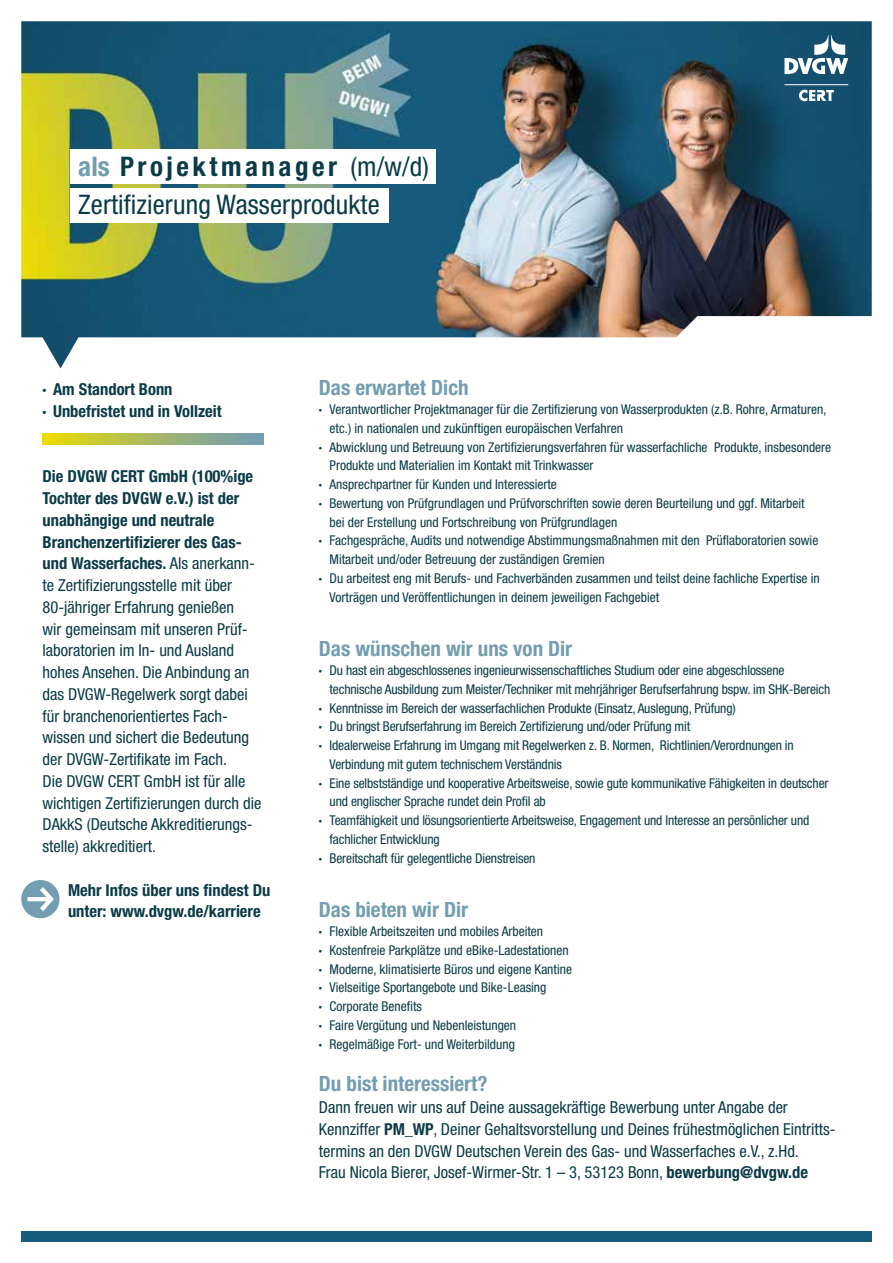
<style>
.page{position:relative;width:893px;height:1263px;background:#fff}
.page>*{position:absolute;margin:0;border:0;box-sizing:border-box;transform-origin:0 0}
.t1{font:condensed 27px/38.5px "Helvetica Neue LT Pro";letter-spacing:.005em;color:#0b3b47}
.t2{font:700 condensed 21px "Helvetica Neue LT Pro";color:#739db1}
.t3{font:condensed 16.5px/21.8px "Helvetica Neue LT Pro";color:#0b3b47}
.t4{font:700 condensed 16.5px/21.8px "Helvetica Neue LT Pro";color:#0b3b47}
.t5{font:condensed 13.5px/18.8px "Helvetica Neue LT Pro";color:#0b3b47}
.s1{font-weight:700;color:#739db1}
.s2{font-weight:700}
</style>
<div class="page">
<div style="left:21px;top:1231px;width:851px;height:11px;background:#165c7d"></div>
<img style="left:21px;top:21px;width:851px;height:347px">
<svg style="left:799px;top:90px;width:35px;height:11px"></svg>
<hr style="left:784px;top:84px;width:64px;height:1px;background:#fff">
<svg style="left:784px;top:35px;width:64px;height:39px"></svg>
<svg style="left:43px;top:434px;width:221px;height:10px;background:#aab961"></svg>
<svg style="left:21px;top:880px;width:39px;height:38px"></svg>
<div style="left:70px;top:189px;width:319px;height:34px;background:#fff"></div>
<div style="left:70px;top:149px;width:365px;height:34px;background:#fff"></div>
<h1 class="t1" style="left:78px;top:147px;width:352px"><span class="s1">als</span> <span class="s2">Projektmanager</span> (m/w/d)<br>Zertifizierung Wasserprodukte</h1>
<p class="t4" style="left:43px;top:379px;width:181px">∙ Am Standort Bonn<br>∙ Unbefristet und in Vollzeit</p>
<h2 class="t2" style="left:319px;top:375px;width:151px">Das erwartet Dich</h2>
<p class="t5" style="left:319px;top:400px;width:509px"><span class="s2">∙</span> Verantwortlicher Projektmanager für die Zertifizierung von Wasserprodukten (z.B. Rohre, Armaturen,</p>
<p class="t5" style="left:330px;top:418px;width:295px">etc.) in nationalen und zukünftigen europäischen Verfahren</p>
<p class="t5" style="left:319px;top:437px;width:514px"><span class="s2">∙</span> Abwicklung und Betreuung von Zertifizierungsverfahren für wasserfachliche Produkte, insbesondere</p>
<p class="t5" style="left:330px;top:456px;width:265px">Produkte und Materialien im Kontakt mit Trinkwasser</p>
<p class="t5" style="left:319px;top:475px;width:239px"><span class="s2">∙</span> Ansprechpartner für Kunden und Interessierte</p>
<p class="t5" style="left:319px;top:493px;width:487px"><span class="s2">∙</span> Bewertung von Prüfgrundlagen und Prüfvorschriften sowie deren Beurteilung und ggf. Mitarbeit</p>
<p class="t5" style="left:330px;top:512px;width:289px">bei der Erstellung und Fortschreibung von Prüfgrundlagen</p>
<p class="t5" style="left:319px;top:531px;width:501px"><span class="s2">∙</span> Fachgespräche, Audits und notwendige Abstimmungsmaßnahmen mit den Prüflaboratorien sowie</p>
<p class="t5" style="left:330px;top:550px;width:277px">Mitarbeit und/oder Betreuung der zuständigen Gremien</p>
<p class="t5" style="left:319px;top:568px;width:502px"><span class="s2">∙</span> Du arbeitest eng mit Berufs- und Fachverbänden zusammen und teilst deine fachliche Expertise in</p>
<p class="t5" style="left:330px;top:587px;width:331px">Vorträgen und Veröffentlichungen in deinem jeweiligen Fachgebiet</p>
<h2 class="t2" style="left:319px;top:636px;width:255px">Das wünschen wir uns von Dir</h2>
<p class="t5" style="left:319px;top:661px;width:467px"><span class="s2">∙</span> Du hast ein abgeschlossenes ingenieurwissenschaftliches Studium oder eine abgeschlossene</p>
<p class="t5" style="left:330px;top:679px;width:502px">technische Ausbildung zum Meister/Techniker mit mehrjähriger Berufserfahrung bspw. im SHK-Bereich</p>
<p class="t5" style="left:319px;top:698px;width:418px"><span class="s2">∙</span> Kenntnisse im Bereich der wasserfachlichen Produkte (Einsatz, Auslegung, Prüfung)</p>
<p class="t5" style="left:319px;top:717px;width:373px"><span class="s2">∙</span> Du bringst Berufserfahrung im Bereich Zertifizierung und/oder Prüfung mit</p>
<p class="t5" style="left:319px;top:736px;width:476px"><span class="s2">∙</span> Idealerweise Erfahrung im Umgang mit Regelwerken z. B. Normen, Richtlinien/Verordnungen in</p>
<p class="t5" style="left:330px;top:754px;width:234px">Verbindung mit gutem technischem Verständnis</p>
<p class="t5" style="left:319px;top:773px;width:511px"><span class="s2">∙</span> Eine selbstständige und kooperative Arbeitsweise, sowie gute kommunikative Fähigkeiten in deutscher</p>
<p class="t5" style="left:330px;top:792px;width:218px">und englischer Sprache rundet dein Profil ab</p>
<p class="t5" style="left:319px;top:811px;width:492px"><span class="s2">∙</span> Teamfähigkeit und lösungsorientierte Arbeitsweise, Engagement und Interesse an persönlicher und</p>
<p class="t5" style="left:330px;top:829px;width:112px">fachlicher Entwicklung</p>
<p class="t5" style="left:319px;top:848px;width:218px"><span class="s2">∙</span> Bereitschaft für gelegentliche Dienstreisen</p>
<h2 class="t2" style="left:319px;top:897px;width:151px">Das bieten wir Dir</h2>
<p class="t5" style="left:319px;top:922px;width:255px"><span class="s2">∙</span> Flexible Arbeitszeiten und mobiles Arbeiten<br><span class="s2">∙</span> Kostenfreie Parkplätze und eBike-Ladestationen <span class="s2">∙</span> Moderne, klimatisierte Büros und eigene Kantine <span class="s2">∙</span> Vielseitige Sportangebote und Bike-Leasing<br><span class="s2">∙</span> Corporate Benefits<br><span class="s2">∙</span> Faire Vergütung und Nebenleistungen<br><span class="s2">∙</span> Regelmäßige Fort- und Weiterbildung</p>
<h2 class="t2" style="left:319px;top:1071px;width:170px">Du bist interessiert?</h2>
<p class="t3" style="left:319px;top:1096px;width:516px">Dann freuen wir uns auf Deine aussagekräftige Bewerbung unter Angabe der Kennziffer <span class="s2">PM_WP</span>, Deiner Gehaltsvorstellung und Deines frühestmöglichen Eintritts&shy;termins an den DVGW Deutschen Verein des Gas- und Wasserfaches e.V., z.Hd.<br>Frau Nicola Bierer, Josef-Wirmer-Str. 1 – 3, 53123 Bonn, <span class="s2">bewerbung@dvgw.de</span></p>
<p class="t3" style="left:43px;top:465px;width:221px"><span class="s2">Die DVGW CERT GmbH (100%ige<br>Tochter des DVGW e.V.) ist der unabhängige und neutrale<br>Branchenzertifizierer des Gas&shy;und Wasserfaches.</span> Als anerkann&shy;te Zertifizierungsstelle mit über<br>80-jähriger Erfahrung genießen<br>wir gemeinsam mit unseren Prüf&shy;laboratorien im In- und Ausland hohes Ansehen. Die Anbindung an das DVGW-Regelwerk sorgt dabei für branchenorientiertes Fach&shy;wissen und sichert die Bedeutung der DVGW-Zertifikate im Fach.<br>Die DVGW CERT GmbH ist für alle wichtigen Zertifizierungen durch die<br>DAkkS (Deutsche Akkreditierungs&shy;stelle) akkreditiert.</p>
<p class="t4" style="left:68px;top:879px;width:204px">Mehr Infos über uns findest Du unter: www.dvgw.de/karriere</p>
</div>
